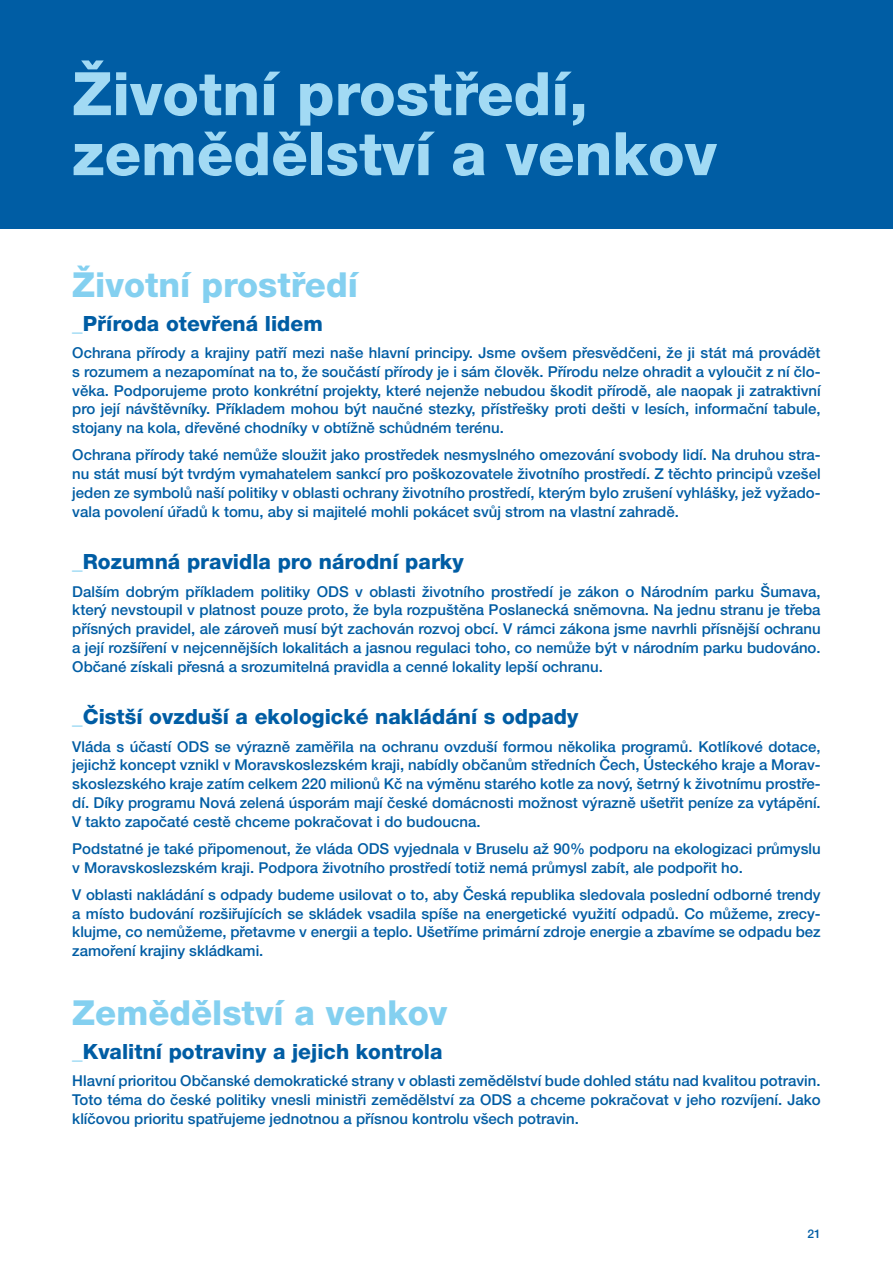
<style>
.page{position:relative;width:893px;height:1263px;background:#fff}
.page>*{position:absolute;margin:0;border:0;box-sizing:border-box;transform-origin:0 0}
.t1{font:800 60px/60px "Helvetica Neue LT Pro";color:#a2daf4}
.t2{font:800 34.5px "Helvetica Neue LT Pro";color:#84d0f0}
.t3{font:800 21px "Helvetica Neue LT Pro";color:#005da4}
.t4{font:500 15px/18.8px "Helvetica Neue LT Pro";color:#005da4;text-align:justify}
.t5{font:500 12px "Helvetica Neue LT Pro";color:#005da4}
.s1{color:#84d0f0}
</style>
<div class="page">
<div style="left:0;top:0;width:893px;height:228px;background:#005da4"></div>
<h1 class="t1" style="left:72px;top:64px;width:646px">Životní prostředí, zemědělství a venkov</h1>
<h2 class="t2" style="left:72px;top:264px;width:287px">Životní prostředí</h2>
<h3 class="t3" style="left:72px;top:311px;width:252px"><span class="s1">_</span>Příroda otevřená lidem</h3>
<p class="t4" style="left:72px;top:343px;width:750px">Ochrana přírody a krajiny patří mezi naše hlavní principy. Jsme ovšem přesvědčeni, že ji stát má provádět s rozumem a nezapomínat na to, že součástí přírody je i sám člověk. Přírodu nelze ohradit a vyloučit z ní člo&shy;věka. Podporujeme proto konkrétní projekty, které nejenže nebudou škodit přírodě, ale naopak ji zatraktivní pro její návštěvníky. Příkladem mohou být naučné stezky, přístřešky proti dešti v lesích, informační tabule, stojany na kola, dřevěné chodníky v obtížně schůdném terénu.</p>
<p class="t4" style="left:72px;top:445px;width:750px">Ochrana přírody také nemůže sloužit jako prostředek nesmyslného omezování svobody lidí. Na druhou stra&shy;nu stát musí být tvrdým vymahatelem sankcí pro poškozovatele životního prostředí. Z těchto principů vzešel jeden ze symbolů naší politiky v oblasti ochrany životního prostředí, kterým bylo zrušení vyhlášky, jež vyžado&shy;vala povolení úřadů k tomu, aby si majitelé mohli pokácet svůj strom na vlastní zahradě.</p>
<h3 class="t3" style="left:72px;top:549px;width:393px"><span class="s1">_</span>Rozumná pravidla pro národní parky</h3>
<p class="t4" style="left:72px;top:582px;width:750px">Dalším dobrým příkladem politiky ODS v oblasti životního prostředí je zákon o Národním parku Šumava, který nevstoupil v platnost pouze proto, že byla rozpuštěna Poslanecká sněmovna. Na jednu stranu je třeba přísných pravidel, ale zároveň musí být zachován rozvoj obcí. V rámci zákona jsme navrhli přísnější ochranu a její rozšíření v nejcennějších lokalitách a jasnou regulaci toho, co nemůže být v národním parku budováno.<br>Občané získali přesná a srozumitelná pravidla a cenné lokality lepší ochranu.</p>
<h3 class="t3" style="left:72px;top:704px;width:508px"><span class="s1">_</span>Čistší ovzduší a ekologické nakládání s odpady</h3>
<p class="t4" style="left:72px;top:737px;width:750px">Vláda s účastí ODS se výrazně zaměřila na ochranu ovzduší formou několika programů. Kotlíkové dotace, jejichž koncept vznikl v Moravskoslezském kraji, nabídly občanům středních Čech, Ústeckého kraje a Morav&shy;skoslezského kraje zatím celkem 220 milionů Kč na výměnu starého kotle za nový, šetrný k životnímu prostře&shy;dí. Díky programu Nová zelená úsporám mají české domácnosti možnost výrazně ušetřit peníze za vytápění.<br>V takto započaté cestě chceme pokračovat i do budoucna.</p>
<p class="t4" style="left:72px;top:839px;width:750px">Podstatné je také připomenout, že vláda ODS vyjednala v Bruselu až 90% podporu na ekologizaci průmyslu v Moravskoslezském kraji. Podpora životního prostředí totiž nemá průmysl zabít, ale podpořit ho.</p>
<p class="t4" style="left:72px;top:885px;width:750px">V oblasti nakládání s odpady budeme usilovat o to, aby Česká republika sledovala poslední odborné trendy a místo budování rozšiřujících se skládek vsadila spíše na energetické využití odpadů. Co můžeme, zrecy&shy;klujme, co nemůžeme, přetavme v energii a teplo. Ušetříme primární zdroje energie a zbavíme se odpadu bez zamoření krajiny skládkami.</p>
<h2 class="t2" style="left:72px;top:992px;width:377px">Zemědělství a venkov</h2>
<h3 class="t3" style="left:72px;top:1039px;width:372px"><span class="s1">_</span>Kvalitní potraviny a jejich kontrola</h3>
<p class="t4" style="left:72px;top:1071px;width:750px">Hlavní prioritou Občanské demokratické strany v oblasti zemědělství bude dohled státu nad kvalitou potravin.<br>Toto téma do české politiky vnesli ministři zemědělství za ODS a chceme pokračovat v jeho rozvíjení. Jako klíčovou prioritu spatřujeme jednotnou a přísnou kontrolu všech potravin.</p>
<p class="t5" style="left:807px;top:1226px;width:15px">21</p>
</div>
